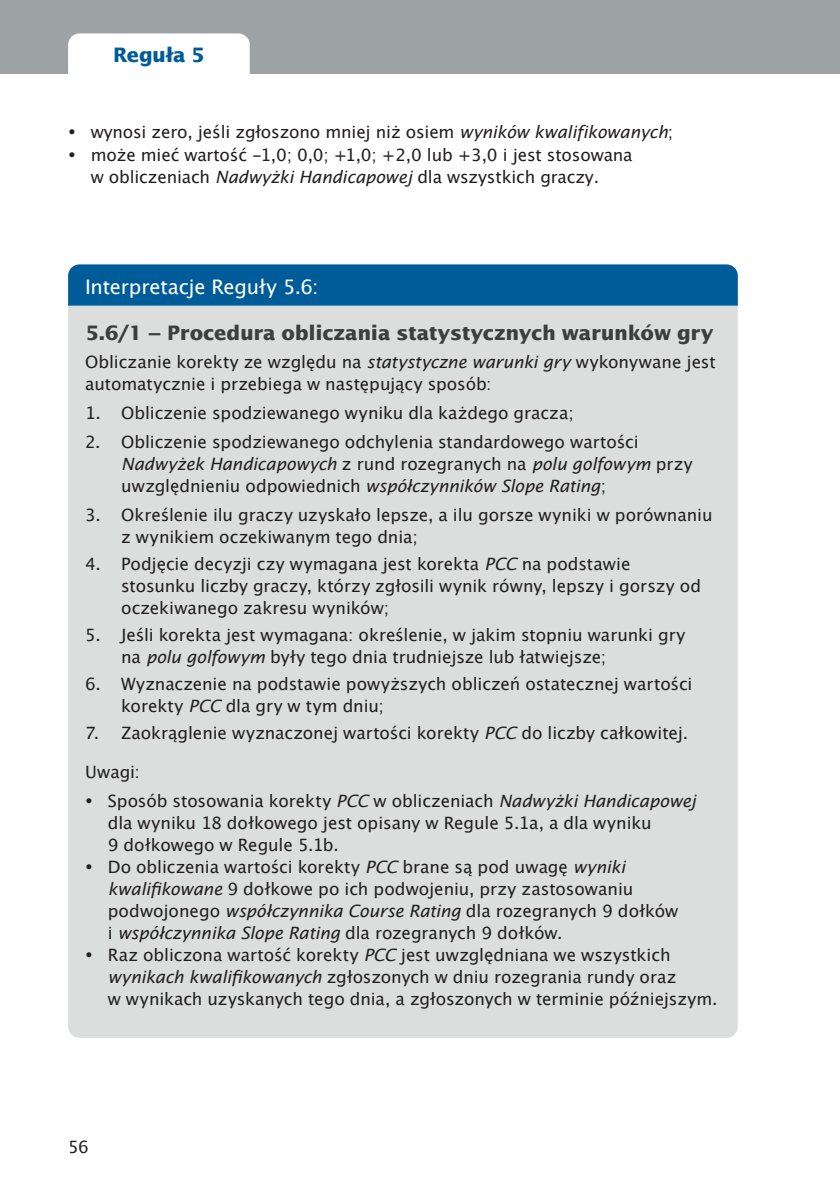
<style>
.page{position:relative;width:840px;height:1191px;background:#fff}
.page>*{position:absolute;margin:0;border:0;box-sizing:border-box;transform-origin:0 0}
.t1{font:700 20px "Lucida San";letter-spacing:-.015em;color:#3e3e3f}
.H3_white{font:20px "Lucida San Rom";letter-spacing:-.01em;color:#fff}
.Section_name{font:700 20px "Lucida San";letter-spacing:-.015em;color:#005c98}
.body_text_8_5_11{font:17px/22px "Lucida San Rom";letter-spacing:-.005em;color:#231f20}
.s1{font-family:"Lucida San Rom Ita"}
</style>
<div class="page">
<div style="left:0;top:0;width:839px;height:74px;background:#9da2a4"></div>
<div style="left:68px;top:33px;width:181px;height:41px;background:#fff"></div>
<div style="left:68px;top:306px;width:669px;height:731px;background:#dcdddd"></div>
<div style="left:68px;top:264px;width:669px;height:42px;background:#005c98"></div>
<p class="Section_name" style="left:113px;top:41px;width:93px">Reguła 5</p>
<p class="body_text_8_5_11" style="left:68px;top:121px;width:606px">• wynosi zero, jeśli zgłoszono mniej niż osiem <span class="s1">wyników kwalifikowanych</span>;</p>
<p class="body_text_8_5_11" style="left:91px;top:144px;width:543px;text-indent:-23px">• może mieć wartość -1,0; 0,0; +1,0; +2,0 lub +3,0 i jest stosowana w obliczeniach <span class="s1">Nadwyżki Handicapowej</span> dla wszystkich graczy.</p>
<p class="H3_white" style="left:85px;top:274px;width:235px">Interpretacje Reguły 5.6:</p>
<h3 class="t1" style="left:85px;top:320px;width:630px">5.6/1 – Procedura obliczania statystycznych warunków gry</h3>
<p class="body_text_8_5_11" style="left:85px;top:351px;width:631px">Obliczanie korekty ze względu na <span class="s1">statystyczne warunki gry</span> wykonywane jest automatycznie i przebiega w następujący sposób:</p>
<p class="body_text_8_5_11" style="left:85px;top:402px;width:490px">1. Obliczenie spodziewanego wyniku dla każdego gracza;</p>
<p class="body_text_8_5_11" style="left:121px;top:431px;width:572px;text-indent:-36px">2. Obliczenie spodziewanego odchylenia standardowego wartości<br><span class="s1">Nadwyżek Handicapowych</span> z rund rozegranych na <span class="s1">polu golfowym</span> przy uwzględnieniu odpowiednich <span class="s1">współczynników Slope Rating</span>;</p>
<p class="body_text_8_5_11" style="left:121px;top:504px;width:592px;text-indent:-36px">3. Określenie ilu graczy uzyskało lepsze, a ilu gorsze wyniki w porównaniu z wynikiem oczekiwanym tego dnia;</p>
<p class="body_text_8_5_11" style="left:121px;top:553px;width:581px;text-indent:-36px">4. Podjęcie decyzji czy wymagana jest korekta <span class="s1">PCC</span> na podstawie stosunku liczby graczy, którzy zgłosili wynik równy, lepszy i gorszy od oczekiwanego zakresu wyników;</p>
<p class="body_text_8_5_11" style="left:121px;top:624px;width:565px;text-indent:-36px">5. Jeśli korekta jest wymagana: określenie, w jakim stopniu warunki gry na <span class="s1">polu golfowym</span> były tego dnia trudniejsze lub łatwiejsze;</p>
<p class="body_text_8_5_11" style="left:121px;top:673px;width:572px;text-indent:-36px">6. Wyznaczenie na podstawie powyższych obliczeń ostatecznej wartości korekty <span class="s1">PCC</span> dla gry w tym dniu;</p>
<p class="body_text_8_5_11" style="left:85px;top:722px;width:604px">7. Zaokrąglenie wyznaczonej wartości korekty <span class="s1">PCC</span> do liczby całkowitej.</p>
<p class="body_text_8_5_11" style="left:85px;top:761px;width:56px">Uwagi:</p>
<p class="body_text_8_5_11" style="left:108px;top:790px;width:589px;text-indent:-23px">• Sposób stosowania korekty <span class="s1">PCC</span> w obliczeniach <span class="s1">Nadwyżki Handicapowej </span>dla wyniku 18 dołkowego jest opisany w Regule 5.1a, a dla wyniku<br>9 dołkowego w Regule 5.1b.</p>
<p class="body_text_8_5_11" style="left:108px;top:856px;width:571px;text-indent:-23px">• Do obliczenia wartości korekty <span class="s1">PCC</span> brane są pod uwagę <span class="s1">wyniki kwalifikowane</span> 9 dołkowe po ich podwojeniu, przy zastosowaniu podwojonego <span class="s1">współczynnika Course Rating</span> dla rozegranych 9 dołków i <span class="s1">współczynnika Slope Rating</span> dla rozegranych 9 dołków.</p>
<p class="body_text_8_5_11" style="left:108px;top:944px;width:611px;text-indent:-23px">• Raz obliczona wartość korekty <span class="s1">PCC</span> jest uwzględniana we wszystkich <span class="s1">wynikach kwalifikowanych</span> zgłoszonych w dniu rozegrania rundy oraz<br>w wynikach uzyskanych tego dnia, a zgłoszonych w terminie późniejszym.</p>
<p class="body_text_8_5_11" style="left:68px;top:973px;width:202px">Interpretacje Reguły 5.6:</p>
<p class="body_text_8_5_11" style="left:68px;top:1136px;width:22px">56</p>
</div>
